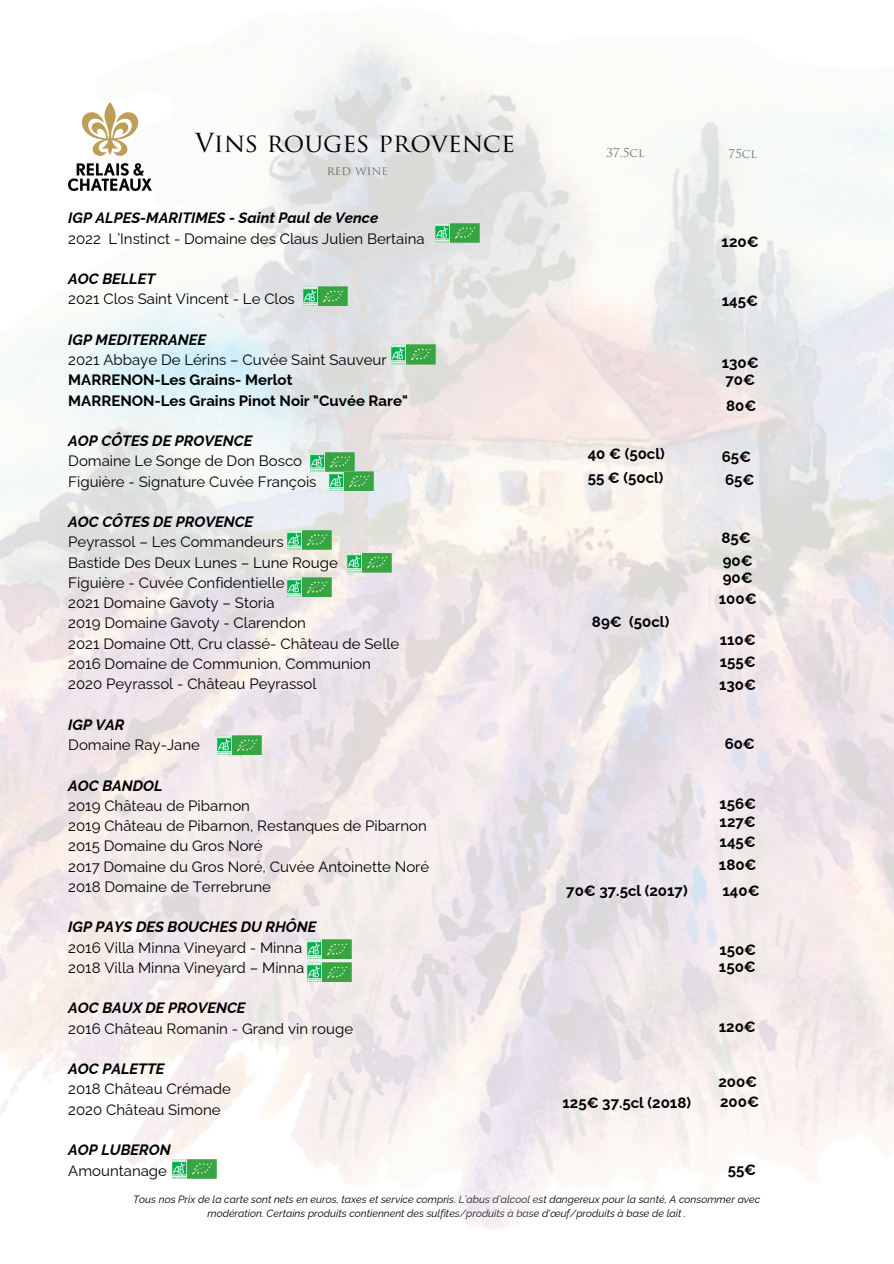
<style>
.page{position:relative;width:894px;height:1264px;background:#fff}
.page>*{position:absolute;margin:0;border:0;box-sizing:border-box;transform-origin:0 0}
.t1{font:25.5px "Trajan Pro";color:#000}
.t2{font:15px/20.2px "Raleway";color:#000}
.t3{font:700 15px/20.2px "Raleway";color:#000}
.t4{font:12px "Trajan Pro";color:#717971}
.t5{font:italic 10.5px/14px "Raleway";color:#000;text-align:center}
.s1{font-weight:700;font-style:italic}
.s2{font-style:italic}
.s3{font-weight:400}
</style>
<div class="page">
<img style="left:0;top:36px;width:893px;height:1193px">
<img style="left:435px;top:223px;width:44px;height:19px">
<img style="left:391px;top:345px;width:44px;height:19px">
<img style="left:347px;top:553px;width:44px;height:19px">
<img style="left:173px;top:1159px;width:44px;height:19px">
<img style="left:329px;top:472px;width:44px;height:19px">
<img style="left:288px;top:530px;width:43px;height:19px">
<img style="left:288px;top:577px;width:43px;height:19px">
<img style="left:303px;top:287px;width:44px;height:19px">
<img style="left:308px;top:939px;width:44px;height:19px">
<img style="left:217px;top:735px;width:44px;height:20px">
<img style="left:308px;top:962px;width:44px;height:19px">
<img style="left:68px;top:102px;width:84px;height:88px">
<img style="left:311px;top:452px;width:44px;height:19px">
<h3 class="t1" style="left:195px;top:133px;width:321px">Vins rouges provence</h3>
<p class="t4" style="left:327px;top:166px;width:63px">red wine</p>
<h1 class="t2" style="left:68px;top:208px;width:358px"><span class="s1">IGP ALPES-MARITIMES - Saint Paul de Vence<br></span>2022 L’Instinct - Domaine des Claus Julien Bertaina</h1>
<h4 class="t2" style="left:68px;top:269px;width:228px"><span class="s1">AOC BELLET<br></span>2021 Clos Saint Vincent - Le Clos</h4>
<h4 class="t3" style="left:68px;top:329px;width:341px"><span class="s2">IGP MEDITERRANEE<br></span><span class="s3">2021 Abbaye De Lérins – Cuvée Saint Sauveur </span>MARRENON-Les Grains- Merlot MARRENON-Les Grains Pinot Noir "Cuvée Rare"</h4>
<h4 class="t2" style="left:68px;top:431px;width:250px"><span class="s1">AOP CÔTES DE PROVENCE<br></span>Domaine Le Songe de Don Bosco<br>Figuière - Signature Cuvée François</h4>
<h3 class="t2" style="left:68px;top:512px;width:332px"><span class="s1">AOC CÔTES DE PROVENCE<br></span>Peyrassol – Les Commandeurs<br>Bastide Des Deux Lunes – Lune Rouge<br>Figuière - Cuvée Confidentielle<br>2021 Domaine Gavoty – Storia<br>2019 Domaine Gavoty - Clarendon<br>2021 Domaine Ott, Cru classé- Château de Selle<br>2016 Domaine de Communion, Communion<br>2020 Peyrassol - Château Peyrassol</h3>
<h3 class="t2" style="left:68px;top:714px;width:133px"><span class="s1">IGP VAR<br></span>Domaine Ray-Jane</h3>
<h3 class="t2" style="left:68px;top:775px;width:362px"><span class="s1">AOC BANDOL<br></span>2019 Château de Pibarnon<br>2019 Château de Pibarnon, Restanques de Pibarnon<br>2015 Domaine du Gros Noré<br>2017 Domaine du Gros Noré, Cuvée Antoinette Noré<br>2018 Domaine de Terrebrune</h3>
<h3 class="t2" style="left:68px;top:917px;width:250px"><span class="s1">IGP PAYS DES BOUCHES DU RHÔNE<br></span>2016 Villa Minna Vineyard - Minna<br>2018 Villa Minna Vineyard – Minna</h3>
<h3 class="t2" style="left:68px;top:998px;width:286px"><span class="s1">AOC BAUX DE PROVENCE<br></span>2016 Château Romanin - Grand vin rouge</h3>
<h3 class="t2" style="left:68px;top:1058px;width:164px"><span class="s1">AOC PALETTE<br></span>2018 Château Crémade<br>2020 Château Simone</h3>
<h3 class="t2" style="left:68px;top:1139px;width:104px"><span class="s1">AOP LUBERON<br></span>Amountanage</h3>
<h3 class="t4" style="left:605px;top:148px;width:40px">37.5cl</h3>
<h3 class="t4" style="left:728px;top:149px;width:30px">75cl</h3>
<h2 class="t3" style="left:721px;top:232px;width:39px">120€</h2>
<h3 class="t3" style="left:721px;top:290px;width:38px">145€</h3>
<h2 class="t3" style="left:721px;top:352px;width:38px">130€</h2>
<h2 class="t3" style="left:725px;top:369px;width:31px">70€</h2>
<h2 class="t3" style="left:726px;top:395px;width:32px">80€</h2>
<h2 class="t3" style="left:587px;top:444px;width:78px">40 € (50cl)</h2>
<h2 class="t3" style="left:587px;top:467px;width:77px">55 € (50cl)</h2>
<h2 class="t3" style="left:721px;top:446px;width:31px">65€</h2>
<h2 class="t3" style="left:725px;top:469px;width:31px">65€</h2>
<h2 class="t3" style="left:721px;top:528px;width:31px">85€</h2>
<h2 class="t3" style="left:722px;top:568px;width:32px">90€</h2>
<p class="t3" style="left:722px;top:551px;width:32px">90€</p>
<p class="t3" style="left:718px;top:588px;width:39px">100€</p>
<h2 class="t3" style="left:591px;top:611px;width:31px">89€</h2>
<h2 class="t3" style="left:629px;top:611px;width:42px">(50cl)</h2>
<p class="t3" style="left:719px;top:629px;width:37px">110€</p>
<p class="t3" style="left:719px;top:651px;width:37px">155€</p>
<p class="t3" style="left:719px;top:674px;width:38px">130€</p>
<h2 class="t3" style="left:724px;top:733px;width:32px">60€</h2>
<p class="t3" style="left:719px;top:793px;width:38px">156€</p>
<p class="t3" style="left:719px;top:811px;width:38px">127€</p>
<p class="t3" style="left:718px;top:854px;width:39px">180€</p>
<p class="t3" style="left:719px;top:831px;width:38px">145€</p>
<p class="t3" style="left:566px;top:880px;width:123px">70€ 37.5cl (2017)</p>
<h2 class="t3" style="left:722px;top:880px;width:39px">140€</h2>
<p class="t3" style="left:719px;top:939px;width:38px">150€</p>
<p class="t3" style="left:718px;top:956px;width:38px">150€</p>
<h2 class="t3" style="left:718px;top:1016px;width:39px">120€</h2>
<h2 class="t3" style="left:718px;top:1071px;width:40px">200€</h2>
<h2 class="t3" style="left:562px;top:1092px;width:130px">125€ 37.5cl (2018)</h2>
<h2 class="t3" style="left:720px;top:1091px;width:40px">200€</h2>
<h2 class="t3" style="left:727px;top:1159px;width:30px">55€</h2>
<p class="t5" style="left:133px;top:1192px;width:628px">Tous nos Prix de la carte sont nets en euros, taxes et service compris. L’abus d’alcool est dangereux pour la santé, A consommer avec modération. Certains produits contiennent des sulfites/produits à base d'œuf/produits à base de lait .</p>
</div>
